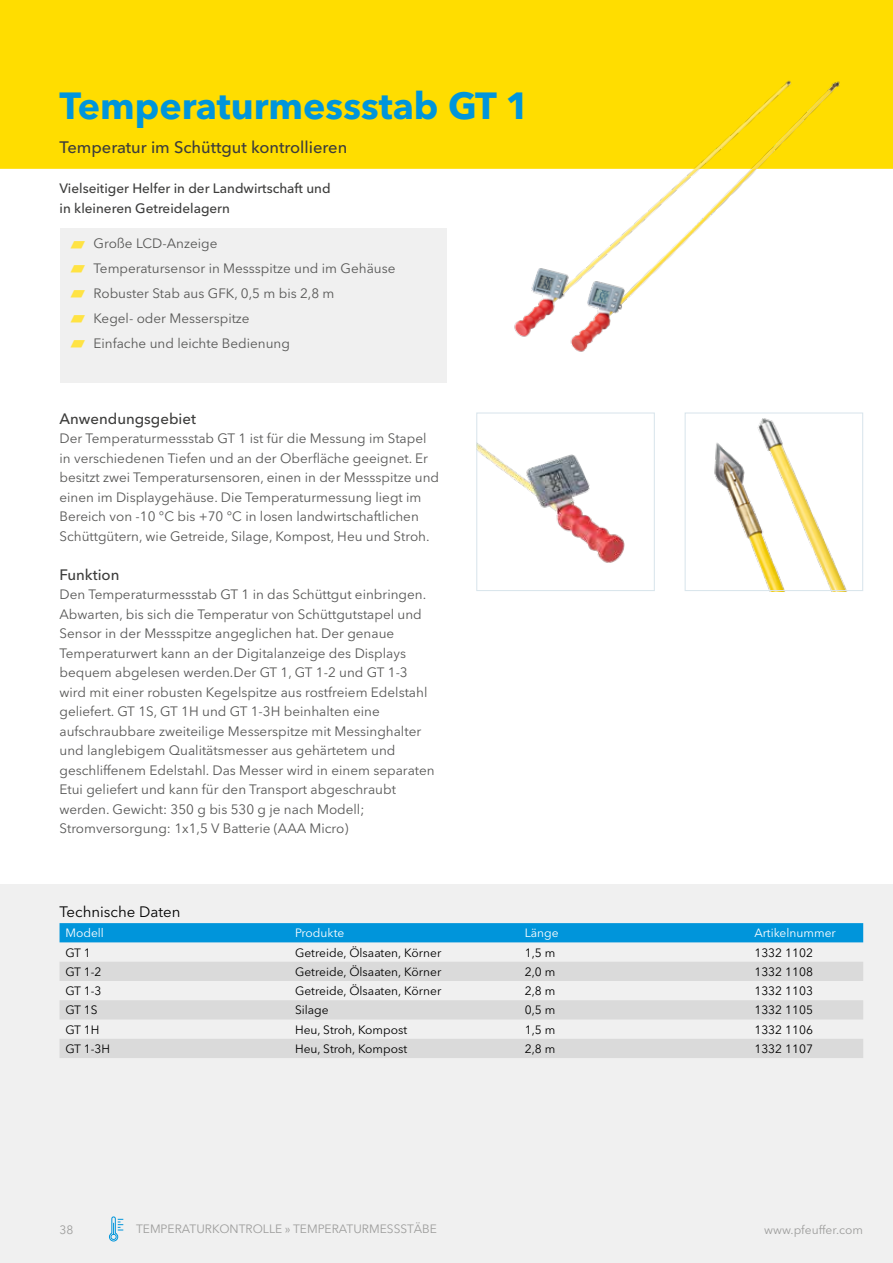
<style>
.page{position:relative;width:893px;height:1263px;background:#fff}
.page>*{position:absolute;margin:0;border:0;box-sizing:border-box;transform-origin:0 0}
.t1{font:700 37.5px "Avenir Next Cyr";color:#0095db}
.t2{font:36px "Arial Unicode MS";color:#ffe343;scale:.9 1}
.t3{font:500 16.5px "Avenir Next Cyr";color:#3c3c3b}
.t4{font:500 15px "Avenir Next Cyr";color:#3c3c3b}
.t5{font:15px "Avenir Next Cyr";color:#000}
.t6{font:13.5px/19.5px "Avenir Next Cyr";color:#575756}
.t7{font:500 13.5px/19.5px "Avenir Next Cyr";color:#3c3c3b}
.t8{font:12px "Avenir Next Cyr";color:#000}
.t9{font:12px "Avenir Next Cyr";color:#9d9d9c}
.t10{font:12px "Avenir Next Cyr";color:#fff}
</style>
<div class="page">
<div style="left:0;top:884px;width:893px;height:379px;background:#f0f0f0"></div>
<div style="left:0;top:0;width:893px;height:169px;background:#fd0"></div>
<div style="left:60px;top:228px;width:386px;height:155px;background:#f0f0f0"></div>
<svg style="left:109px;top:1216px;width:15px;height:25px"></svg>
<img style="left:508px;top:23px;width:353px;height:329px">
<img style="left:478px;top:443px;width:147px;height:120px">
<div style="left:476px;top:412px;width:179px;height:179px;border:1px solid #d9e5ec"></div>
<img style="left:714px;top:418px;width:132px;height:171px">
<div style="left:685px;top:412px;width:178px;height:179px;border:1px solid #d9e5ec"></div>
<div style="left:60px;top:923px;width:803px;height:19px;background:#0095db"></div>
<svg style="left:60px;top:962px;width:803px;height:96px;fill:#dadada"></svg>
<h1 class="t1" style="left:60px;top:83px;width:471px">Temperaturmessstab GT 1</h1>
<p class="t3" style="left:60px;top:137px;width:289px">Temperatur im Schüttgut kontrollieren</p>
<p class="t7" style="left:60px;top:179px;width:273px">Vielseitiger Helfer in der Landwirtschaft und in kleineren Getreidelagern</p>
<h2 class="t2" style="left:68px;top:219px;width:23px">▰</h2>
<p class="t6" style="left:94px;top:234px;width:125px">Große LCD-Anzeige</p>
<h2 class="t2" style="left:68px;top:244px;width:23px">▰</h2>
<p class="t6" style="left:94px;top:259px;width:303px">Temperatursensor in Messspitze und im Gehäuse</p>
<h2 class="t2" style="left:68px;top:268px;width:23px">▰</h2>
<p class="t6" style="left:94px;top:284px;width:242px">Robuster Stab aus GFK, 0,5 m bis 2,8 m</p>
<h2 class="t2" style="left:68px;top:293px;width:23px">▰</h2>
<p class="t6" style="left:94px;top:308px;width:158px">Kegel- oder Messerspitze</p>
<h2 class="t2" style="left:68px;top:318px;width:23px">▰</h2>
<p class="t6" style="left:94px;top:333px;width:198px">Einfache und leichte Bedienung</p>
<p class="t4" style="left:60px;top:410px;width:138px">Anwendungsgebiet</p>
<p class="t6" style="left:60px;top:429px;width:381px">Der Temperaturmessstab GT 1 ist für die Messung im Stapel in verschiedenen Tiefen und an der Oberfläche geeignet. Er besitzt zwei Temperatursensoren, einen in der Messspitze und einen im Displaygehäuse. Die Temperaturmessung liegt im Bereich von -10 °C bis +70 °C in losen landwirtschaftlichen Schüttgütern, wie Getreide, Silage, Kompost, Heu und Stroh.</p>
<p class="t4" style="left:60px;top:566px;width:61px">Funktion</p>
<p class="t6" style="left:60px;top:585px;width:377px">Den Temperaturmessstab GT 1 in das Schüttgut einbringen.<br>Abwarten, bis sich die Temperatur von Schüttgutstapel und Sensor in der Messspitze angeglichen hat. Der genaue Temperaturwert kann an der Digitalanzeige des Displays bequem abgelesen werden.Der GT 1, GT 1-2 und GT 1-3 wird mit einer robusten Kegelspitze aus rostfreiem Edelstahl geliefert. GT 1S, GT 1H und GT 1-3H beinhalten eine aufschraubbare zweiteilige Messerspitze mit Messinghalter und langlebigem Qualitätsmesser aus gehärtetem und geschliffenem Edelstahl. Das Messer wird in einem separaten Etui geliefert und kann für den Transport abgeschraubt werden. Gewicht: 350 g bis 530 g je nach Modell; Stromversorgung: 1x1,5 V Batterie (AAA Micro)</p>
<p class="t5" style="left:60px;top:903px;width:122px">Technische Daten</p>
<p class="t10" style="left:65px;top:926px;width:40px">Modell</p>
<p class="t10" style="left:295px;top:926px;width:51px">Produkte</p>
<p class="t10" style="left:525px;top:926px;width:35px">Länge</p>
<p class="t10" style="left:754px;top:926px;width:83px">Artikelnummer</p>
<p class="t8" style="left:65px;top:945px;width:27px">GT 1</p>
<p class="t8" style="left:295px;top:945px;width:148px">Getreide, Ölsaaten, Körner</p>
<p class="t8" style="left:525px;top:945px;width:32px">1,5 m</p>
<p class="t8" style="left:754px;top:945px;width:60px">1332 1102</p>
<p class="t8" style="left:65px;top:964px;width:38px">GT 1-2</p>
<p class="t8" style="left:295px;top:964px;width:148px">Getreide, Ölsaaten, Körner</p>
<p class="t8" style="left:525px;top:964px;width:32px">2,0 m</p>
<p class="t8" style="left:754px;top:964px;width:60px">1332 1108</p>
<p class="t8" style="left:65px;top:984px;width:38px">GT 1-3</p>
<p class="t8" style="left:295px;top:984px;width:148px">Getreide, Ölsaaten, Körner</p>
<p class="t8" style="left:525px;top:984px;width:32px">2,8 m</p>
<p class="t8" style="left:754px;top:984px;width:60px">1332 1103</p>
<p class="t8" style="left:65px;top:1003px;width:34px">GT 1S</p>
<p class="t8" style="left:295px;top:1003px;width:35px">Silage</p>
<p class="t8" style="left:525px;top:1003px;width:32px">0,5 m</p>
<p class="t8" style="left:754px;top:1003px;width:60px">1332 1105</p>
<p class="t8" style="left:65px;top:1022px;width:35px">GT 1H</p>
<p class="t8" style="left:295px;top:1022px;width:114px">Heu, Stroh, Kompost</p>
<p class="t8" style="left:525px;top:1022px;width:32px">1,5 m</p>
<p class="t8" style="left:754px;top:1022px;width:60px">1332 1106</p>
<p class="t8" style="left:65px;top:1041px;width:46px">GT 1-3H</p>
<p class="t8" style="left:295px;top:1041px;width:114px">Heu, Stroh, Kompost</p>
<p class="t8" style="left:525px;top:1041px;width:32px">2,8 m</p>
<p class="t8" style="left:754px;top:1041px;width:60px">1332 1107</p>
<p class="t9" style="left:136px;top:1222px;width:302px">TEMPERATURKONTROLLE » TEMPERATURMESSSTÄBE</p>
<p class="t9" style="left:60px;top:1222px;width:15px">38</p>
<p class="t9" style="left:764px;top:1222px;width:101px">www.pfeuffer.com</p>
</div>
